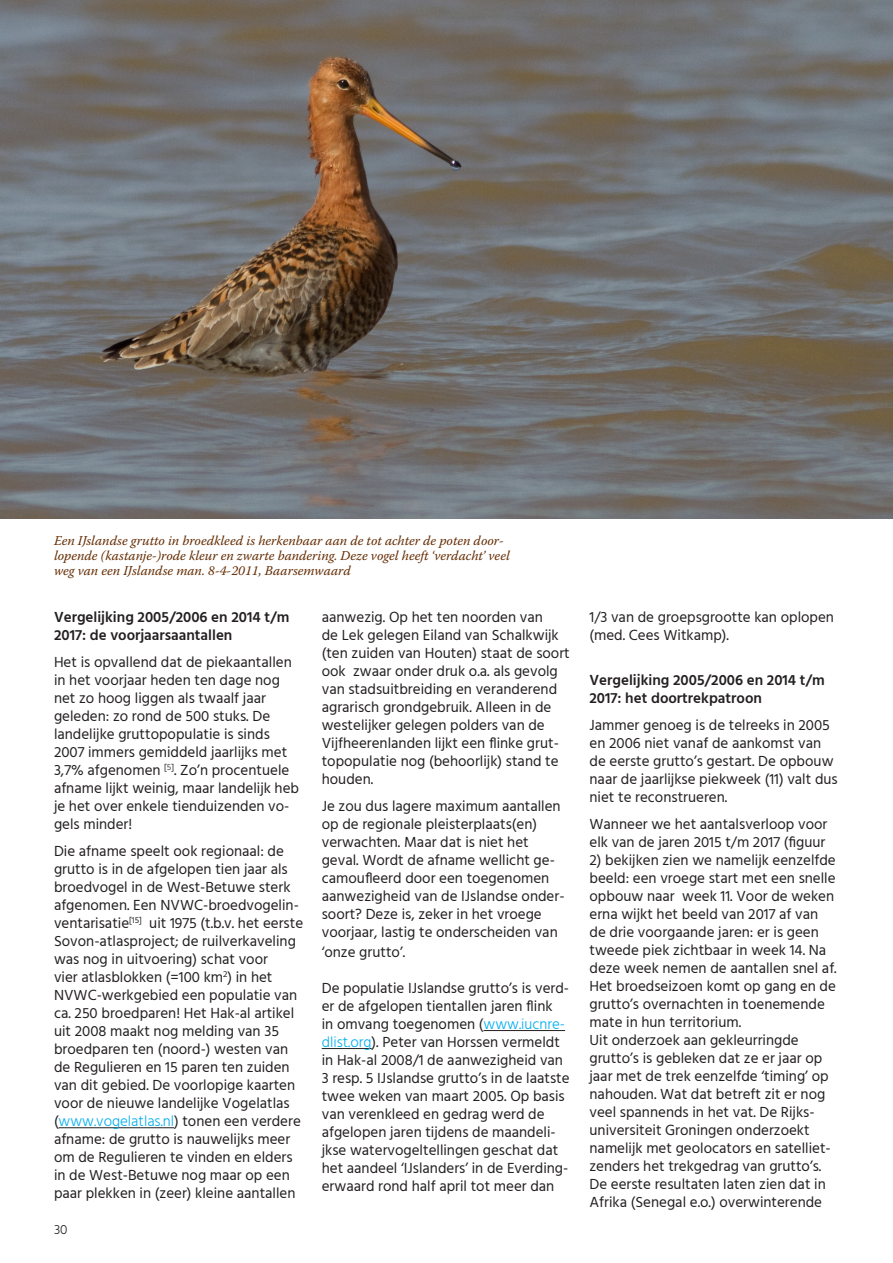
<style>
.page{position:relative;width:893px;height:1263px;background:#fff}
.page>*{position:absolute;margin:0;border:0;box-sizing:border-box;transform-origin:0 0}
.t1{font:15px/18px "Hind";color:#231f20}
.t2{font:600 15px/18px "Hind";color:#231f20}
.t3{font:italic 13.5px/15px "Warnock Pro";color:#642b00}
.t4{font:300 13.5px "Hind";color:#231f20}
.s1{font-weight:300;color:#00aeef}
</style>
<div class="page">
<hr style="left:484px;top:1030px;width:81px;height:1px;background:#231f20">
<hr style="left:322px;top:1048px;width:50px;height:1px;background:#231f20">
<hr style="left:59px;top:1127px;width:115px;height:1px;background:#231f20">
<img style="left:0;top:0;width:893px;height:519px">
<p class="t3" style="left:54px;top:533px;width:457px">Een IJslandse grutto in broedkleed is herkenbaar aan de tot achter de poten door&shy;lopende (kastanje-)rode kleur en zwarte bandering. Deze vogel heeft ‘verdacht’ veel weg van een IJslandse man. 8-4-2011, Baarsemwaard</p>
<p class="t2" style="left:54px;top:609px;width:237px">Vergelijking 2005/2006 en 2014 t/m<br>2017: de voorjaarsaantallen</p>
<p class="t1" style="left:54px;top:654px;width:247px">Het is opvallend dat de piekaantallen in het voorjaar heden ten dage nog net zo hoog liggen als twaalf jaar geleden: zo rond de 500 stuks. De landelijke gruttopopulatie is sinds 2007 immers gemiddeld jaarlijks met 3,7% afgenomen <sup>[</sup><sup>5</sup><sup>]</sup>. Zo’n procentuele afname lijkt weinig, maar landelijk heb je het over enkele tienduizenden vo&shy;gels minder!</p>
<p class="t1" style="left:54px;top:843px;width:251px">Die afname speelt ook regionaal: de grutto is in de afgelopen tien jaar als broedvogel in de West-Betuwe sterk afgenomen. Een NVWC-broedvogelin&shy;ventarisatie<sup>[15]</sup> uit 1975 (t.b.v. het eerste Sovon-atlasproject; de ruilverkaveling was nog in uitvoering) schat voor<br>vier atlasblokken (=100 km<sup>2</sup>) in het NVWC-werkgebied een populatie van ca. 250 broedparen! Het Hak-al artikel uit 2008 maakt nog melding van 35 broedparen ten (noord-) westen van de Regulieren en 15 paren ten zuiden van dit gebied. De voorlopige kaarten voor de nieuwe landelijke Vogelatlas (<span class="s1">www.vogelatlas.nl</span>) tonen een verdere afname: de grutto is nauwelijks meer om de Regulieren te vinden en elders in de West-Betuwe nog maar op een paar plekken in (zeer) kleine aantallen</p>
<p class="t4" style="left:54px;top:1220px;width:15px">30</p>
<p class="t1" style="left:322px;top:609px;width:250px">aanwezig. Op het ten noorden van<br>de Lek gelegen Eiland van Schalkwijk (ten zuiden van Houten) staat de soort ook zwaar onder druk o.a. als gevolg van stadsuitbreiding en veranderend agrarisch grondgebruik. Alleen in de westelijker gelegen polders van de Vijfheerenlanden lijkt een flinke grut&shy;topopulatie nog (behoorlijk) stand te houden.</p>
<p class="t1" style="left:322px;top:798px;width:244px">Je zou dus lagere maximum aantallen op de regionale pleisterplaats(en) verwachten. Maar dat is niet het geval. Wordt de afname wellicht ge&shy;camoufleerd door een toegenomen aanwezigheid van de IJslandse onder&shy;soort? Deze is, zeker in het vroege voorjaar, lastig te onderscheiden van</p>
<p class="t1" style="left:322px;top:943px;width:85px">‘onze grutto’.</p>
<p class="t1" style="left:322px;top:979px;width:249px">De populatie IJslandse grutto’s is verd&shy;er de afgelopen tientallen jaren flink<br>in omvang toegenomen (<span class="s1">www.iucnre&shy;dlist.org</span>). Peter van Horssen vermeldt in Hak-al 2008/1 de aanwezigheid van 3 resp. 5 IJslandse grutto’s in de laatste twee weken van maart 2005. Op basis van verenkleed en gedrag werd de afgelopen jaren tijdens de maandeli&shy;jkse watervogeltellingen geschat dat het aandeel ‘IJslanders’ in de Everding&shy;erwaard rond half april tot meer dan</p>
<p class="t1" style="left:589px;top:609px;width:246px">1/3 van de groepsgrootte kan oplopen (med. Cees Witkamp).</p>
<p class="t2" style="left:589px;top:672px;width:237px">Vergelijking 2005/2006 en 2014 t/m<br>2017: het doortrekpatroon</p>
<p class="t1" style="left:589px;top:717px;width:250px">Jammer genoeg is de telreeks in 2005 en 2006 niet vanaf de aankomst van de eerste grutto’s gestart. De opbouw naar de jaarlijkse piekweek (11) valt dus niet te reconstrueren.</p>
<p class="t1" style="left:589px;top:816px;width:239px">Wanneer we het aantalsverloop voor elk van de jaren 2015 t/m 2017 (figuur</p>
<p class="t1" style="left:589px;top:852px;width:249px">2) bekijken zien we namelijk eenzelfde beeld: een vroege start met een snelle opbouw naar week 11. Voor de weken erna wijkt het beeld van 2017 af van de drie voorgaande jaren: er is geen tweede piek zichtbaar in week 14. Na deze week nemen de aantallen snel af.<br>Het broedseizoen komt op gang en de grutto’s overnachten in toenemende mate in hun territorium.<br>Uit onderzoek aan gekleurringde grutto’s is gebleken dat ze er jaar op jaar met de trek eenzelfde ‘timing’ op nahouden. Wat dat betreft zit er nog veel spannends in het vat. De Rijks&shy;universiteit Groningen onderzoekt namelijk met geolocators en satelliet&shy;zenders het trekgedrag van grutto’s.<br>De eerste resultaten laten zien dat in Afrika (Senegal e.o.) overwinterende</p>
</div>
